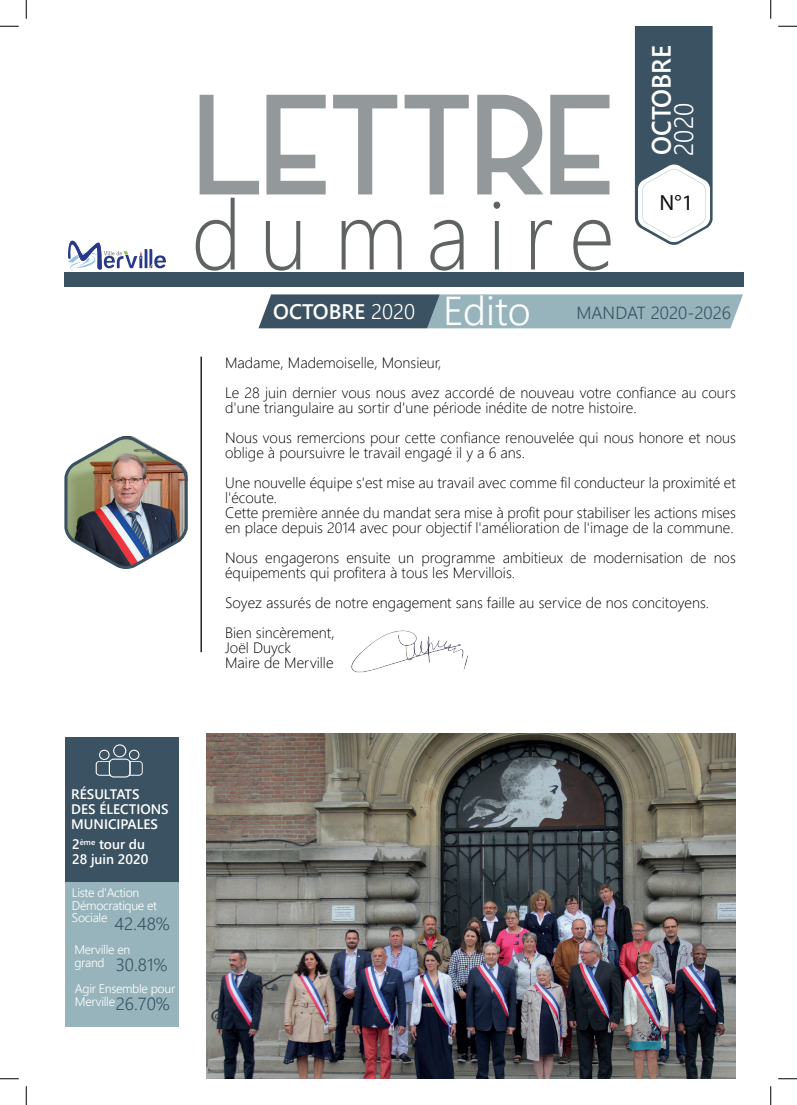
<style>
.page{position:relative;width:797px;height:1105px;background:#fff}
.page>*{position:absolute;margin:0;border:0;box-sizing:border-box;transform-origin:0 0}
.t1{font:124.75px "Alpaca Scarlett Demo";color:#93999b}
.t2{font:300 96.88px "Segoe UI";letter-spacing:.2em;color:#5f6363;scale:.92 1}
.t3{font:600 26.5px "Segoe UI";color:#fff;scale:.94 1}
.t4{font:300 26.5px "Segoe UI";color:#fff;scale:.94 1}
.t5{font:22px "Myriad Pro";color:#111314}
.t6{font:600 21px "Segoe UI";color:#fff}
.t7{font:300 17.5px "Segoe UI";color:#3b5262}
.t8{font:300 15px/30px "Segoe UI";color:#000001}
.t9{font:600 13.75px/15px "Segoe UI";color:#fff}
.t10{font:300 12.5px/12.5px "Segoe UI";letter-spacing:-.025em;color:#fff}
.s1{font-weight:300}
.s2{font-weight:300;font-size:40.25px}
.s3{font-size:17.5px;color:#3b5262}
</style>
<div class="page">
<svg style="left:635px;top:26px;width:77px;height:219px"></svg>
<div style="left:65px;top:882px;width:114px;height:145px;background:#97b4bc"></div>
<img style="left:351px;top:630px;width:117px;height:43px">
<svg style="left:68px;top:240px;width:98px;height:30px"></svg>
<div style="left:65px;top:273px;width:679px;height:14px;background:#3b5262"></div>
<svg style="left:258px;top:294px;width:485px;height:34px;background:#7b959f"></svg>
<hr style="left:200px;top:357px;width:2px;height:295px;background:#000001">
<div style="left:65px;top:737px;width:114px;height:145px;background:#3b5262"></div>
<svg style="left:96px;top:744px;width:47px;height:33px"></svg>
<img style="left:207px;top:733px;width:529px;height:346px">
<img style="left:64px;top:436px;width:123px;height:133px">
<svg style="left:0;top:25px;width:19px;height:2px"></svg>
<svg style="left:778px;top:25px;width:19px;height:2px"></svg>
<svg style="left:0;top:1078px;width:19px;height:1px"></svg>
<svg style="left:778px;top:1078px;width:19px;height:1px"></svg>
<svg style="left:25px;top:0;width:2px;height:19px"></svg>
<svg style="left:25px;top:1086px;width:2px;height:19px"></svg>
<svg style="left:770px;top:0;width:1px;height:19px"></svg>
<svg style="left:770px;top:1086px;width:1px;height:19px"></svg>
<h1 class="t1" style="left:195px;top:63px;width:419px">LETTRE</h1>
<h2 class="t2" style="left:192px;top:144px;width:461px">dumaire</h2>
<h3 class="t3" style="left:636px;top:155px;width:118px;rotate:-90deg">OCTOBRE</h3>
<h3 class="t4" style="left:659px;top:156px;width:58px;rotate:-90deg">2020</h3>
<h3 class="t5" style="left:659px;top:189px;width:35px">N°1</h3>
<h3 class="t6" style="left:273px;top:292px;width:259px">OCTOBRE <span class="s1">2020</span> <span class="s2">Édito</span></h3>
<p class="t8" style="left:225px;top:346px;width:512px">Madame, Mademoiselle, Monsieur,<br>Le 28 juin dernier vous nous avez accordé de nouveau votre confiance au cours</p>
<p class="t8" style="left:225px;top:391px;width:512px">d'une triangulaire au sortir d'une période inédite de notre histoire.<br>Nous vous remercions pour cette confiance renouvelée qui nous honore et nous</p>
<p class="t8" style="left:225px;top:436px;width:512px">oblige à poursuivre le travail engagé il y a 6 ans.<br>Une nouvelle équipe s'est mise au travail avec comme fil conducteur la proximité et</p>
<p class="t8" style="left:225px;top:488px;width:512px;line-height:15px">l'écoute.<br>Cette première année du mandat sera mise à profit pour stabiliser les actions mises en place depuis 2014 avec pour objectif l'amélioration de l'image de la commune.</p>
<p class="t8" style="left:225px;top:548px;width:512px;line-height:15px">Nous engagerons ensuite un programme ambitieux de modernisation de nos équipements qui profitera à tous les Mervillois.</p>
<p class="t8" style="left:225px;top:586px;width:485px">Soyez assurés de notre engagement sans faille au service de nos concitoyens.<br>Bien sincèrement,</p>
<p class="t8" style="left:225px;top:638px;width:110px;line-height:15px">Joël Duyck<br>Maire de Merville</p>
<p class="t7" style="left:576px;top:297px;width:156px">MANDAT 2020-2026</p>
<p class="t9" style="left:71px;top:786px;width:99px">RÉSULTATS<br>DES ÉLECTIONS<br>MUNICIPALES</p>
<p class="t9" style="left:72px;top:836px;width:78px">2<sup>ème</sup> tour du<br>28 juin 2020</p>
<p class="t10" style="left:72px;top:885px;width:99px">Liste d'Action<br>Démocratique et<br>Sociale <span class="s3">42.48%</span></p>
<p class="t10" style="left:74px;top:942px;width:57px">Merville en grand</p>
<p class="t7" style="left:116px;top:949px;width:53px">30.81%</p>
<p class="t7" style="left:116px;top:987px;width:56px">26.70%</p>
<p class="t10" style="left:75px;top:981px;width:102px">Agir Ensemble pour<br>Merville</p>
</div>
